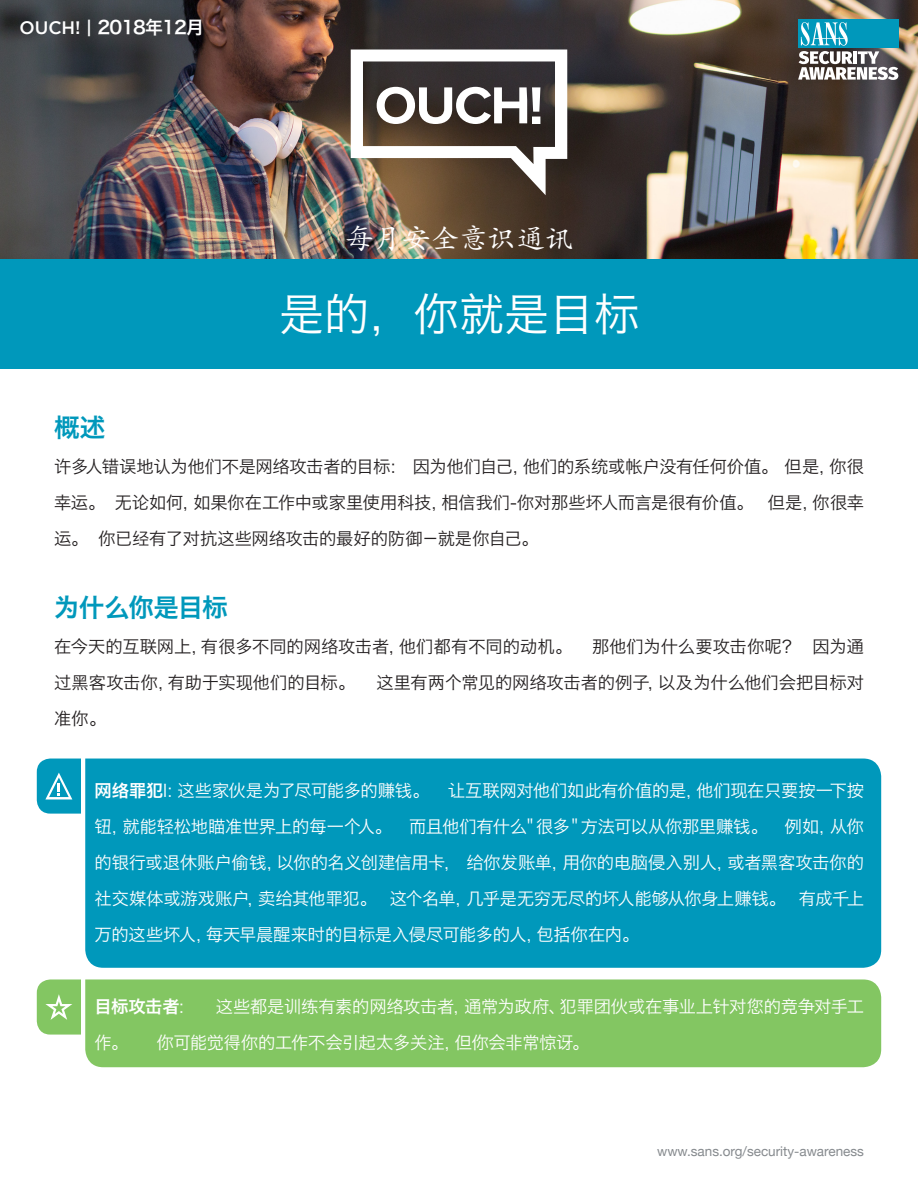
<style>
.page{position:relative;width:918px;height:1188px;background:#fff}
.page>*{position:absolute;margin:0;border:0;box-sizing:border-box;transform-origin:0 0}
.t1{font:45px "Hiragino Sans GB W3";color:#fff}
.t2{font:28.5px "Adobe Kaiti Std";color:#fff}
.MainText{font:25.5px "Hiragino Sans GB W6";letter-spacing:-.03em;color:#0098bb}
.t3{font:18px "Hiragino Sans GB W6";letter-spacing:-.05em;color:#fff}
.MainText-2{font:17.25px "Hiragino Sans GB W3";letter-spacing:-.015em;color:#fff}
.MainText-3{font:17.25px/36px "Hiragino Sans GB W3";letter-spacing:-.01em;color:#231f20}
.MainText-4{font:17.25px "Hiragino Sans GB W6";letter-spacing:-.005em;color:#fff}
.MainText-5{font:17.25px/36px "Hiragino Sans GB W3";letter-spacing:.01em;color:#231f20}
.t4{font:13.5px "Helvetica Neue";color:#868a8e}
.s1{font-family:"Gotham";font-weight:500}
.s2{font-family:"Hiragino Sans GB W3"}
</style>
<div class="page">
<div style="left:85px;top:979px;width:796px;height:88px;background:#83c662"></div>
<svg style="left:37px;top:979px;width:44px;height:56px;background:#91cc73"></svg>
<div style="left:85px;top:759px;width:796px;height:209px;background:#0098bb"></div>
<svg style="left:37px;top:759px;width:44px;height:55px;background:#1ea4c3"></svg>
<img style="left:0;top:0;width:918px;height:259px">
<div style="left:0;top:259px;width:918px;height:110px;background:#0098bb"></div>
<svg style="left:351px;top:50px;width:216px;height:145px"></svg>
<div style="left:798px;top:19px;width:100px;height:29px;background:#0098bb"></div>
<svg style="left:798px;top:22px;width:100px;height:58px"></svg>
<p class="t3" style="left:19px;top:15px;width:186px"><span class="s1">OUCH! |</span> 2018年12月</p>
<p class="MainText" style="left:54px;top:411px;width:53px">概述</p>
<p class="t2" style="left:345px;top:221px;width:229px">每月安全意识通讯</p>
<p class="t1" style="left:279px;top:286px;width:361px">是的，你就是目标</p>
<p class="MainText-3" style="left:54px;top:448px;width:477px">许多人错误地认为他们不是网络攻击者的目标：因为他们自己，</p>
<p class="MainText-3" style="left:523px;top:448px;width:314px">他们的系统或帐户没有任何价值。但是，</p>
<p class="MainText-3" style="left:829px;top:448px;width:36px">你很</p>
<p class="MainText-3" style="left:194px;top:484px;width:256px">如果你在工作中或家里使用科技，</p>
<p class="MainText-3" style="left:442px;top:484px;width:314px">相信我们-你对那些坏人而言是很有价值。</p>
<p class="MainText-3" style="left:115px;top:484px;width:86px">无论如何，</p>
<p class="MainText-3" style="left:99px;top:484px;width:442px;text-indent:-45px">幸运。<br>你已经有了对抗这些网络攻击的最好的防御－就是你自己。</p>
<p class="MainText-3" style="left:54px;top:520px;width:36px">运。</p>
<p class="MainText" style="left:54px;top:591px;width:175px">为什么你是目标</p>
<p class="MainText-3" style="left:813px;top:484px;width:53px">你很幸</p>
<p class="MainText-3" style="left:768px;top:484px;width:53px">但是，</p>
<p class="MainText-3" style="left:54px;top:628px;width:156px">在今天的互联网上，</p>
<p class="MainText-3" style="left:201px;top:628px;width:206px">有很多不同的网络攻击者，</p>
<p class="MainText-3" style="left:399px;top:628px;width:175px">他们都有不同的动机。</p>
<p class="MainText-3" style="left:592px;top:628px;width:208px">那他们为什么要攻击你呢？</p>
<p class="MainText-3" style="left:813px;top:628px;width:53px">因为通</p>
<p class="MainText-5" style="left:54px;top:664px;width:123px">过黑客攻击你，准你。</p>
<p class="MainText-3" style="left:168px;top:664px;width:189px">有助于实现他们的目标。</p>
<p class="MainText-3" style="left:376px;top:664px;width:290px">这里有两个常见的网络攻击者的例子，</p>
<p class="MainText-3" style="left:658px;top:664px;width:207px">以及为什么他们会把目标对</p>
<p class="MainText-2" style="left:178px;top:780px;width:253px">这些家伙是为了尽可能多的赚钱。</p>
<p class="MainText-4" style="left:94px;top:779px;width:90px">网络罪犯<span class="s2">l：</span></p>
<p class="MainText-2" style="left:448px;top:780px;width:257px">让互联网对他们如此有价值的是，</p>
<p class="MainText-2" style="left:696px;top:780px;width:169px">他们现在只要按一下按</p>
<p class="MainText-2" style="left:94px;top:816px;width:36px">钮，</p>
<p class="MainText-2" style="left:123px;top:816px;width:271px">就能轻松地瞄准世界上的每一个人。</p>
<p class="MainText-2" style="left:521px;top:816px;width:50px">＂很多</p>
<p class="MainText-2" style="left:581px;top:816px;width:189px">方法可以从你那里赚钱。</p>
<p class="MainText-2" style="left:566px;top:816px;width:19px">＂</p>
<p class="MainText-2" style="left:409px;top:816px;width:120px">而且他们有什么</p>
<p class="MainText-2" style="left:785px;top:816px;width:53px">例如，</p>
<p class="MainText-2" style="left:830px;top:816px;width:35px">从你</p>
<p class="MainText-2" style="left:94px;top:852px;width:191px">的银行或退休账户偷钱，</p>
<p class="MainText-2" style="left:277px;top:852px;width:293px">以你的名义创建信用卡，给你发账单，</p>
<p class="MainText-2" style="left:563px;top:852px;width:173px">用你的电脑侵入别人，</p>
<p class="MainText-2" style="left:728px;top:852px;width:138px">或者黑客攻击你的</p>
<p class="MainText-2" style="left:94px;top:888px;width:157px">社交媒体或游戏账户</p>
<p class="MainText-2" style="left:247px;top:888px;width:19px">，</p>
<p class="MainText-2" style="left:258px;top:888px;width:120px">卖给其他罪犯。</p>
<p class="MainText-2" style="left:390px;top:888px;width:84px">这个名单，</p>
<p class="MainText-2" style="left:466px;top:888px;width:321px">几乎是无穷无尽的坏人能够从你身上赚钱。</p>
<p class="MainText-2" style="left:206px;top:924px;width:339px">每天早晨醒来时的目标是入侵尽可能多的人，</p>
<p class="MainText-2" style="left:537px;top:924px;width:104px">包括你在内。</p>
<p class="MainText-2" style="left:94px;top:924px;width:120px">万的这些坏人，</p>
<p class="MainText-2" style="left:799px;top:888px;width:67px">有成千上</p>
<p class="MainText-4" style="left:94px;top:995px;width:91px">目标攻击者<span class="s2">:</span></p>
<p class="MainText-2" style="left:216px;top:996px;width:256px">这些都是训练有素的网络攻击者，</p>
<p class="MainText-2" style="left:560px;top:996px;width:306px">犯罪团伙或在事业上针对您的竞争对手工</p>
<p class="MainText-2" style="left:464px;top:996px;width:102px">通常为政府、</p>
<p class="MainText-2" style="left:94px;top:1032px;width:35px">作。</p>
<p class="MainText-2" style="left:157px;top:1032px;width:306px">你可能觉得你的工作不会引起太多关注，</p>
<p class="MainText-2" style="left:455px;top:1032px;width:136px">但你会非常惊讶。</p>
<p class="t4" style="left:657px;top:1142px;width:208px">www.sans.org/security-awareness</p>
</div>
